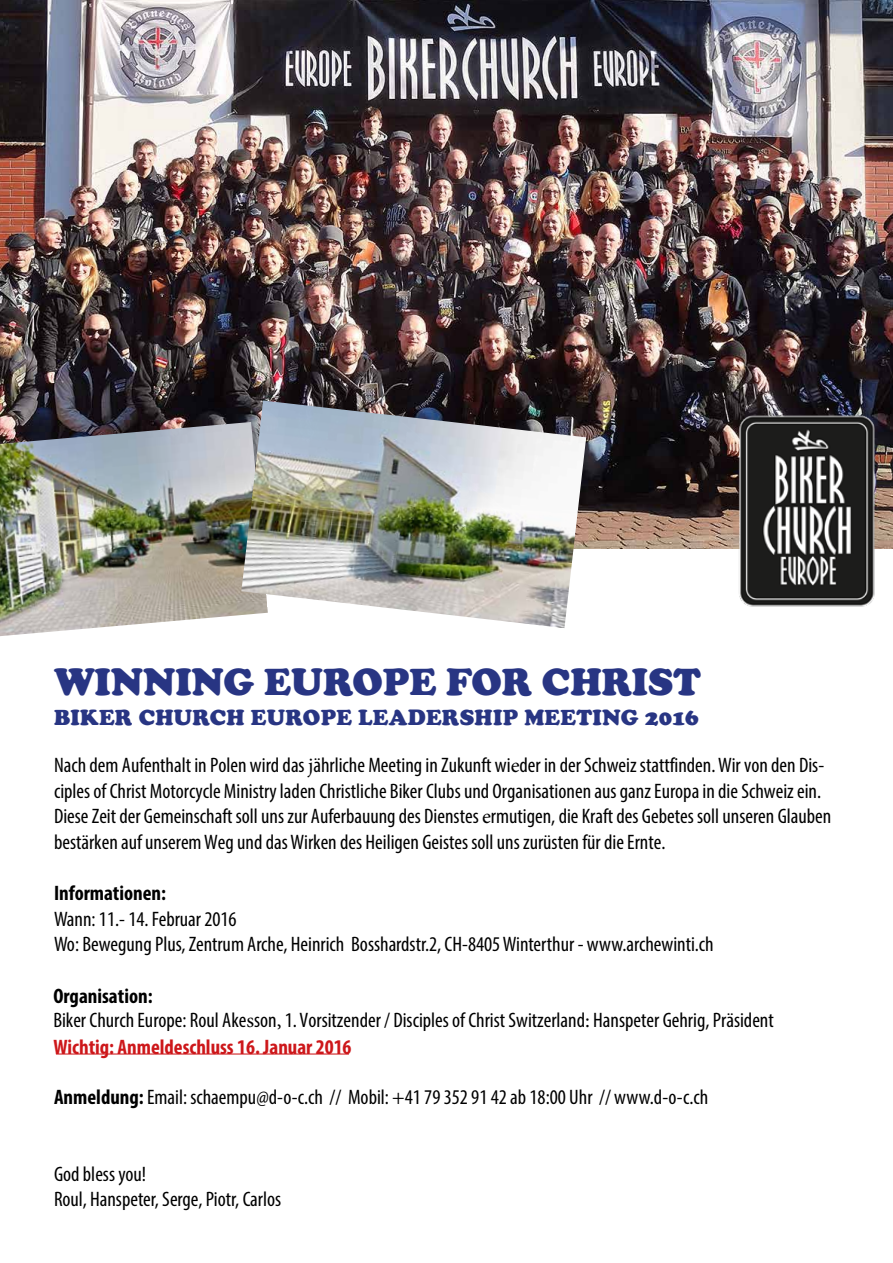
<style>
.page{position:relative;width:893px;height:1263px;background:#fff}
.page>*{position:absolute;margin:0;border:0;box-sizing:border-box;transform-origin:0 0}
.t1{font:900 39px "Cooper";color:#283583}
.t2{font:900 22.5px "Cooper";letter-spacing:.015em;color:#283583}
.t3{font:condensed 21px/25.7px "Myriad Pro";color:#000}
.t4{font:700 condensed 21px "Myriad Pro";color:#cd171a}
.t5{font:700 condensed 21px "Myriad Pro";color:#000}
.s1{font-family:"Minion Pro";font-stretch:normal}
.s2{font-weight:700}
</style>
<div class="page">
<hr style="left:56px;top:1053px;width:293px;height:1px;background:#cd171a">
<img style="left:0;top:0;width:893px;height:549px">
<img style="left:733px;top:412px;width:146px;height:195px">
<img style="left:0;top:422px;width:241px;height:214px">
<img style="left:241px;top:400px;width:345px;height:228px">
<h1 class="t1" style="left:54px;top:659px;width:648px">WINNING EUROPE FOR CHRIST</h1>
<p class="t2" style="left:54px;top:704px;width:646px">BIKER CHURCH EUROPE LEADERSHIP MEETING 2016</p>
<p class="t3" style="left:54px;top:752px;width:779px">Nach dem Aufenthalt in Polen wird das <span class="s1">j</span>ährliche Meeting in Zukunft wi<span class="s1">e</span>der in der Schweiz stattfinden. Wir von den Dis&shy;ciples of Christ Motorcycle Ministry laden Christliche Biker Clubs und Organisationen aus ganz Europa in die Schweiz ein.<br>Diese Zeit der Gemeinschaft soll uns zur Auferbauung des Dienstes <span class="s1">e</span>rmutigen, die Kraft des Gebetes soll unseren Glauben bestärken auf unserem Weg und das Wirken des Heiligen Geistes soll uns zurüsten für die Ernte.</p>
<p class="t5" style="left:54px;top:880px;width:114px">Informationen:</p>
<p class="t3" style="left:54px;top:906px;width:661px">Wann: 11.- 14. Februar 2016<br>Wo: Bewegung Plus, Zentrum Arche, Heinrich Bosshardstr.2, CH-8405 Winterthur - www.archewinti.ch</p>
<p class="t3" style="left:53px;top:983px;width:722px;line-height:24.3px"><span class="s2">Organisation:<br></span>Biker Church Europe: Roul Ake<span class="s1">s</span>son<span class="s1">,</span> 1. Vorsitzender / Disciples of Christ Switzerland<span class="s1">:</span> Hanspeter Gehrig, Präsident</p>
<p class="t4" style="left:53px;top:1033px;width:300px">Wichtig: Anmeldeschluss 16. Januar 2016</p>
<p class="t3" style="left:54px;top:1084px;width:656px"><span class="s2">Anmeldung:</span> Email: schaempu@d-o-c.ch // Mobil: +41 79 352 91 42 ab 18:00 Uhr // www.d-o-c.ch</p>
<p class="t3" style="left:54px;top:1161px;width:229px">God bless you!<br>Roul, Hanspeter, Serge, Piotr, Carlos</p>
</div>
